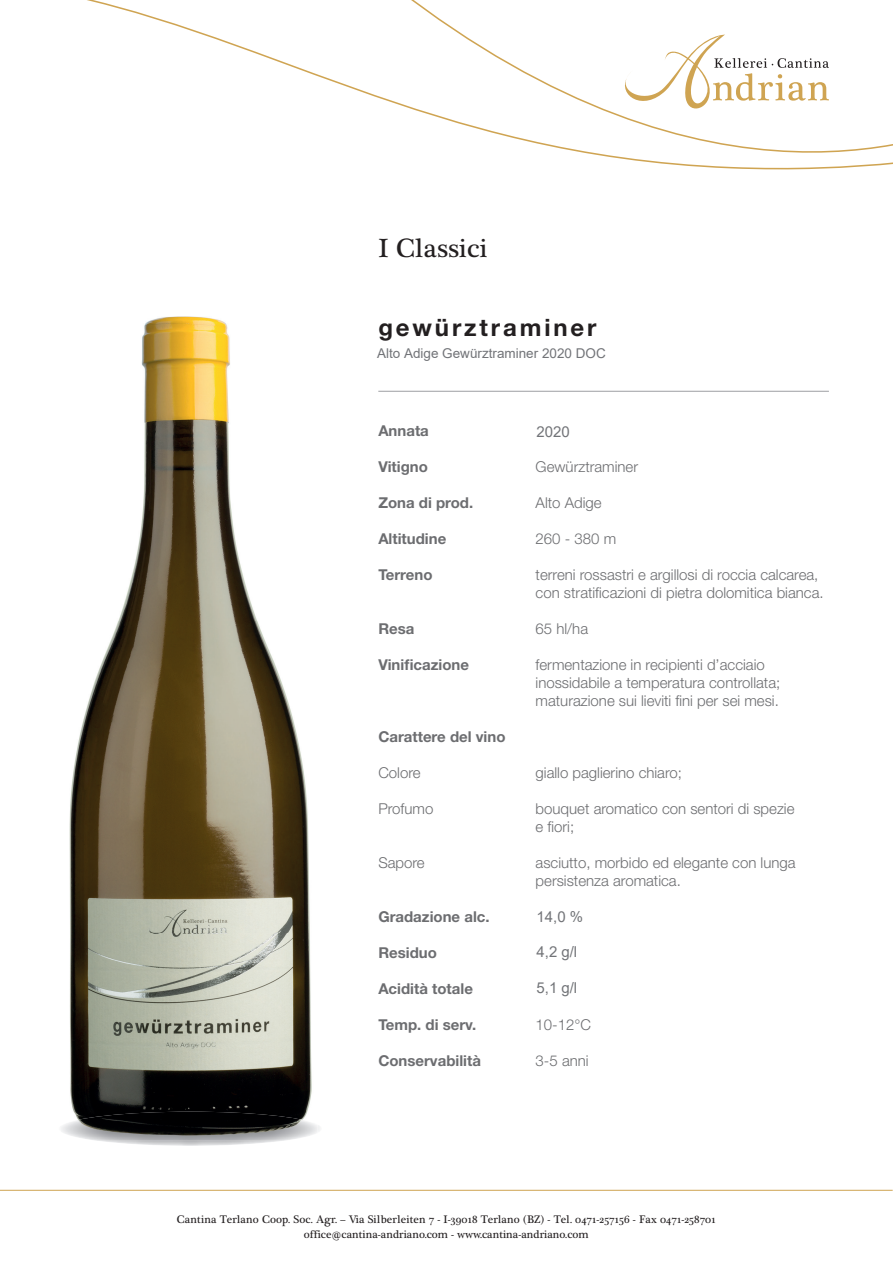
<style>
.page{position:relative;width:893px;height:1263px;background:#fff}
.page>*{position:absolute;margin:0;border:0;box-sizing:border-box;transform-origin:0 0}
.t1{font:27px "Plantagenet Cherokee";letter-spacing:.01em;color:#231f20}
.t2{font:700 24px "Helvetica Neue LT Std";letter-spacing:.12em;color:#231f20}
.t3{font:300 15px/18px "Helvetica Neue LT Std";color:#6c6d70}
.t4{font:700 15px "Helvetica Neue LT Std";color:#6c6d70}
.t5{font:15px "Arial";color:#727478}
.t6{font:13.5px "Arial";color:#727478}
.t7{font:11.25px/15px "Plantagenet Cherokee";letter-spacing:.01em;color:#231f20;text-align:center}
</style>
<div class="page">
<hr style="left:0;top:1190px;width:893px;height:1px;background:#cfa452">
<hr style="left:378px;top:391px;width:451px;height:1px;background:#9d9fa2">
<img style="left:69px;top:316px;width:243px;height:796px">
<img style="left:61px;top:1112px;width:256px;height:29px">
<svg style="left:87px;top:0;width:806px;height:170px"></svg>
<svg style="left:618px;top:34px;width:211px;height:81px"></svg>
<h1 class="t1" style="left:378px;top:238px;width:111px">I Classici</h1>
<h2 class="t2" style="left:378px;top:319px;width:220px">gewürztraminer</h2>
<p class="t6" style="left:377px;top:345px;width:230px">Alto Adige Gewürztraminer 2020 DOC</p>
<p class="t4" style="left:378px;top:425px;width:52px">Annata</p>
<p class="t4" style="left:378px;top:461px;width:51px">Vitigno</p>
<p class="t4" style="left:378px;top:497px;width:96px">Zona di prod.</p>
<p class="t4" style="left:378px;top:533px;width:69px">Altitudine</p>
<p class="t4" style="left:378px;top:569px;width:56px">Terreno</p>
<p class="t4" style="left:378px;top:623px;width:38px">Resa</p>
<p class="t4" style="left:378px;top:659px;width:92px">Vinificazione</p>
<p class="t4" style="left:378px;top:731px;width:129px">Carattere del vino</p>
<p class="t3" style="left:378px;top:765px;width:44px">Colore</p>
<p class="t3" style="left:378px;top:801px;width:56px">Profumo</p>
<p class="t3" style="left:378px;top:855px;width:48px">Sapore</p>
<p class="t4" style="left:378px;top:911px;width:113px">Gradazione alc.</p>
<p class="t4" style="left:378px;top:947px;width:60px">Residuo</p>
<p class="t4" style="left:378px;top:983px;width:96px">Acidità totale</p>
<p class="t4" style="left:378px;top:1019px;width:100px">Temp. di serv.</p>
<p class="t4" style="left:378px;top:1055px;width:104px">Conservabilità</p>
<p class="t5" style="left:536px;top:424px;width:35px">2020</p>
<p class="t3" style="left:536px;top:459px;width:104px">Gewürztraminer</p>
<p class="t3" style="left:536px;top:495px;width:68px">Alto Adige</p>
<p class="t3" style="left:536px;top:531px;width:82px">260 - 380 m</p>
<p class="t3" style="left:536px;top:567px;width:289px">terreni rossastri e argillosi di roccia calcarea, con stratificazioni di pietra dolomitica bianca.</p>
<p class="t3" style="left:536px;top:621px;width:54px">65 hl/ha</p>
<p class="t3" style="left:536px;top:657px;width:246px">fermentazione in recipienti d’acciaio inossidabile a temperatura controllata; maturazione sui lieviti fini per sei mesi.</p>
<p class="t3" style="left:536px;top:765px;width:148px">giallo paglierino chiaro;</p>
<p class="t3" style="left:536px;top:801px;width:260px">bouquet aromatico con sentori di spezie e fiori;</p>
<p class="t3" style="left:536px;top:855px;width:261px">asciutto, morbido ed elegante con lunga persistenza aromatica.</p>
<p class="t5" style="left:536px;top:908px;width:48px">14,0 %</p>
<p class="t5" style="left:536px;top:943px;width:42px">4,2 g/l</p>
<p class="t5" style="left:536px;top:980px;width:42px">5,1 g/l</p>
<p class="t3" style="left:536px;top:1017px;width:57px">10-12°C</p>
<p class="t3" style="left:536px;top:1053px;width:55px">3-5 anni</p>
<p class="t7" style="left:177px;top:1213px;width:540px">Cantina Terlano Coop. Soc. Agr. – Via Silberleiten 7 - I-39018 Terlano (BZ) - Tel. 0471-257156 - Fax 0471-258701 office@cantina-andriano.com - www.cantina-andriano.com</p>
</div>
